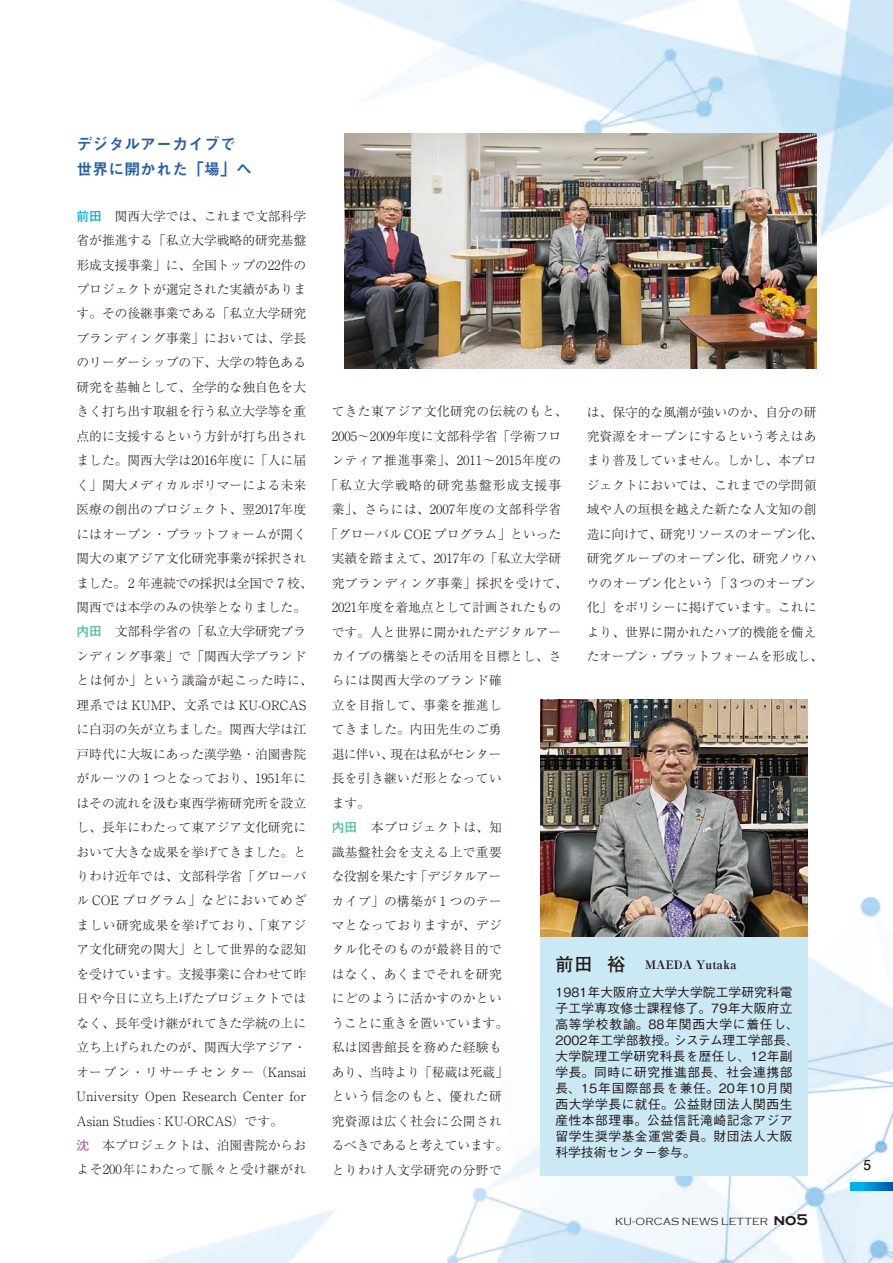
<style>
.page{position:relative;width:893px;height:1263px;background:#fff}
.page>*{position:absolute;margin:0;border:0;box-sizing:border-box;transform-origin:0 0}
.t1{font:15.9px/24.5px "Midashi Go Pr 6 MB31";color:#2a61a3}
.t2{font:700 13.8px "Futo Go B101 Pr 6";color:#231916}
.t3{font:300 12.75px/24.5px "Ryumin Pr 6";color:#231916}
.t4{font:500 12.75px/15.9px "Gothic BBB Pr 6";letter-spacing:.04em;color:#231916}
.t5{font:300 12.75px "Ryumin Pr 6";letter-spacing:.03em;color:#231916}
.t6{font:300 12.75px "Ryumin Pr 6";letter-spacing:.04em;color:#231916}
.t7{font:300 12.75px "Ryumin Pr 6";letter-spacing:.035em;color:#231916}
.t8{font:300 12.75px "Ryumin Pr 6";letter-spacing:-.05em;color:#231916}
.t9{font:300 12.75px "Ryumin Pr 6";letter-spacing:.095em;color:#231916}
.t10{font:300 12.75px "Ryumin Pr 6";letter-spacing:.045em;color:#231916}
.t11{font:700 expanded 11.7px "Ryumin Pr 6";color:#231916}
.t12{font:300 10.65px "Copperplate Gothic";letter-spacing:.035em;color:#231916}
.s1{font-family:"Futo Go B101 Pr 6";font-weight:700;color:#00afd5}
.s2{font-family:"Futo Go B101 Pr 6";font-weight:700;color:#53ba97}
.s3{font-family:"Futo Go B101 Pr 6";font-weight:700;color:#b06daa}
.s4{font-family:"Futo Go B101 Pr 6";font-stretch:normal;font-size:18px}
.s5{font-weight:700;font-size:15.9px}
</style>
<div class="page">
<img style="left:140px;top:0;width:753px;height:1263px">
<img style="left:344px;top:134px;width:472px;height:235px">
<img style="left:540px;top:700px;width:268px;height:238px">
<div style="left:540px;top:938px;width:268px;height:238px;background:#cae9f4"></div>
<svg style="left:850px;top:1182px;width:43px;height:9px"></svg>
<p class="t1" style="left:77px;top:131px;width:177px">デジタルアーカイブで世界に開かれた「場」へ</p>
<p class="t3" style="left:77px;top:203px;width:238px"><span class="s1">前田</span>　関西大学では、これまで文部科学省が推進する「私立大学戦略的研究基盤形成支援事業」に、全国トップの22件のプロジェクトが選定された実績があります。その後継事業である「私立大学研究ブランディング事業」においては、学長のリーダーシップの下、大学の特色ある研究を基軸として、全学的な独自色を大きく打ち出す取組を行う私立大学等を重点的に支援するという方針が打ち出されました。関西大学は2016年度に「人に届く」関大メディカルポリマーによる未来医療の創出のプロジェクト、翌2017年度にはオープン・プラットフォームが開く関大の東アジア文化研究事業が採択されました。2 年連続での採択は全国で 7 校、関西では本学のみの快挙となりました。<span class="s2">内田</span>　文部科学省の「私立大学研究ブランディング事業」で「関西大学ブランドとは何か」という議論が起こった時に、理系では KUMP、文系では KU-ORCASに白羽の矢が立ちました。関西大学は江戸時代に大坂にあった漢学塾・泊園書院がルーツの 1 つとなっており、1951年にはその流れを汲む東西学術研究所を設立し、長年にわたって東アジア文化研究において大きな成果を挙げてきました。とりわけ近年では、文部科学省「グローバル COE プログラム」などにおいてめざましい研究成果を挙げており、「東アジア文化研究の関大」として世界的な認知を受けています。支援事業に合わせて昨日や今日に立ち上げたプロジェクトではなく、長年受け継がれてきた学統の上に立ち上げられたのが、関西大学アジア・オープン・リサーチセンター（Kansai<br>University Open Research Center for<br>Asian Studies：KU-ORCAS）です。<br><span class="s3">沈</span>　本プロジェクトは、泊園書院からおよそ200年にわたって脈々と受け継がれ</p>
<p class="t5" style="left:332px;top:402px;width:237px">てきた東アジア文化研究の伝統のもと、</p>
<p class="t3" style="left:332px;top:423px;width:231px">2005～2009年度に文部科学省「学術フロ</p>
<p class="t6" style="left:332px;top:451px;width:231px">ンティア推進事業」、2011～2015年度の</p>
<p class="t9" style="left:325px;top:475px;width:238px">「私立大学戦略的研究基盤形成支援事</p>
<p class="t6" style="left:332px;top:499px;width:231px">業」、さらには、2007年度の文部科学省</p>
<p class="t3" style="left:325px;top:521px;width:237px">「グローバル COE プログラム」といった</p>
<p class="t3" style="left:332px;top:545px;width:231px">実績を踏まえて、2017年の「私立大学研</p>
<p class="t7" style="left:332px;top:573px;width:238px">究ブランディング事業」採択を受けて、</p>
<p class="t3" style="left:332px;top:594px;width:231px">2021年度を着地点として計画されたもの</p>
<p class="t3" style="left:332px;top:619px;width:231px">です。人と世界に開かれたデジタルアー</p>
<p class="t3" style="left:332px;top:643px;width:231px">カイブの構築とその活用を目標とし、さ</p>
<p class="t5" style="left:332px;top:671px;width:172px">らには関西大学のブランド確</p>
<p class="t5" style="left:332px;top:695px;width:172px">立を目指して、事業を推進し</p>
<p class="t7" style="left:332px;top:719px;width:172px">てきました。内田先生のご勇</p>
<p class="t8" style="left:332px;top:744px;width:172px">退に伴い、現在は私がセンター</p>
<p class="t5" style="left:332px;top:768px;width:172px">長を引き継いだ形となってい</p>
<p class="t3" style="left:332px;top:790px;width:40px">ます。</p>
<p class="t10" style="left:332px;top:817px;width:172px"><span class="s2">内田</span>　本プロジェクトは、知</p>
<p class="t5" style="left:332px;top:842px;width:172px">識基盤社会を支える上で重要</p>
<p class="t8" style="left:332px;top:866px;width:172px">な役割を果たす「デジタルアー</p>
<p class="t5" style="left:332px;top:891px;width:172px">カイブ」の構築が 1 つのテー</p>
<p class="t5" style="left:332px;top:915px;width:172px">マとなっておりますが、デジ</p>
<p class="t5" style="left:332px;top:940px;width:172px">タル化そのものが最終目的で</p>
<p class="t5" style="left:332px;top:964px;width:172px">はなく、あくまでそれを研究</p>
<p class="t5" style="left:332px;top:988px;width:172px">にどのように活かすのかとい</p>
<p class="t3" style="left:332px;top:1010px;width:178px">うことに重きを置いています。</p>
<p class="t5" style="left:332px;top:1037px;width:172px">私は図書館長を務めた経験も</p>
<p class="t3" style="left:332px;top:1059px;width:178px">あり、当時より「秘蔵は死蔵」</p>
<p class="t5" style="left:332px;top:1086px;width:172px">という信念のもと、優れた研</p>
<p class="t5" style="left:332px;top:1111px;width:172px">究資源は広く社会に公開され</p>
<p class="t3" style="left:332px;top:1132px;width:178px">るべきであると考えています。</p>
<p class="t5" style="left:332px;top:1160px;width:172px">とりわけ人文学研究の分野で</p>
<p class="t3" style="left:587px;top:399px;width:238px">は、保守的な風潮が強いのか、自分の研究資源をオープンにするという考えはあまり普及していません。しかし、本プロジェクトにおいては、これまでの学問領域や人の垣根を越えた新たな人文知の創造に向けて、研究リソースのオープン化、研究グループのオープン化、研究ノウハウのオープン化という「 3 つのオープン化」をポリシーに掲げています。これにより、世界に開かれたハブ的機能を備えたオープン・プラットフォームを形成し、</p>
<p class="t11" style="left:555px;top:955px;width:183px"><span class="s4">前田 裕</span> MAEDA Yutaka</p>
<p class="t4" style="left:555px;top:984px;width:245px">1981年大阪府立大学大学院工学研究科電子工学専攻修士課程修了。79年大阪府立高等学校教諭。88年関西大学に着任し、<br>2002年工学部教授。システム理工学部長、大学院理工学研究科長を歴任し、12年副学長。同時に研究推進部長、社会連携部長、15年国際部長を兼任。20年10月関西大学学長に就任。公益財団法人関西生産性本部理事。公益信託滝崎記念アジア留学生奨学基金運営委員。財団法人大阪科学技術センター参与。</p>
<p class="t12" style="left:615px;top:1216px;width:194px">KU-ORCAS NEWS LETTER <span class="s5">no5</span></p>
<p class="t2" style="left:864px;top:1154px;width:9px">5</p>
</div>
